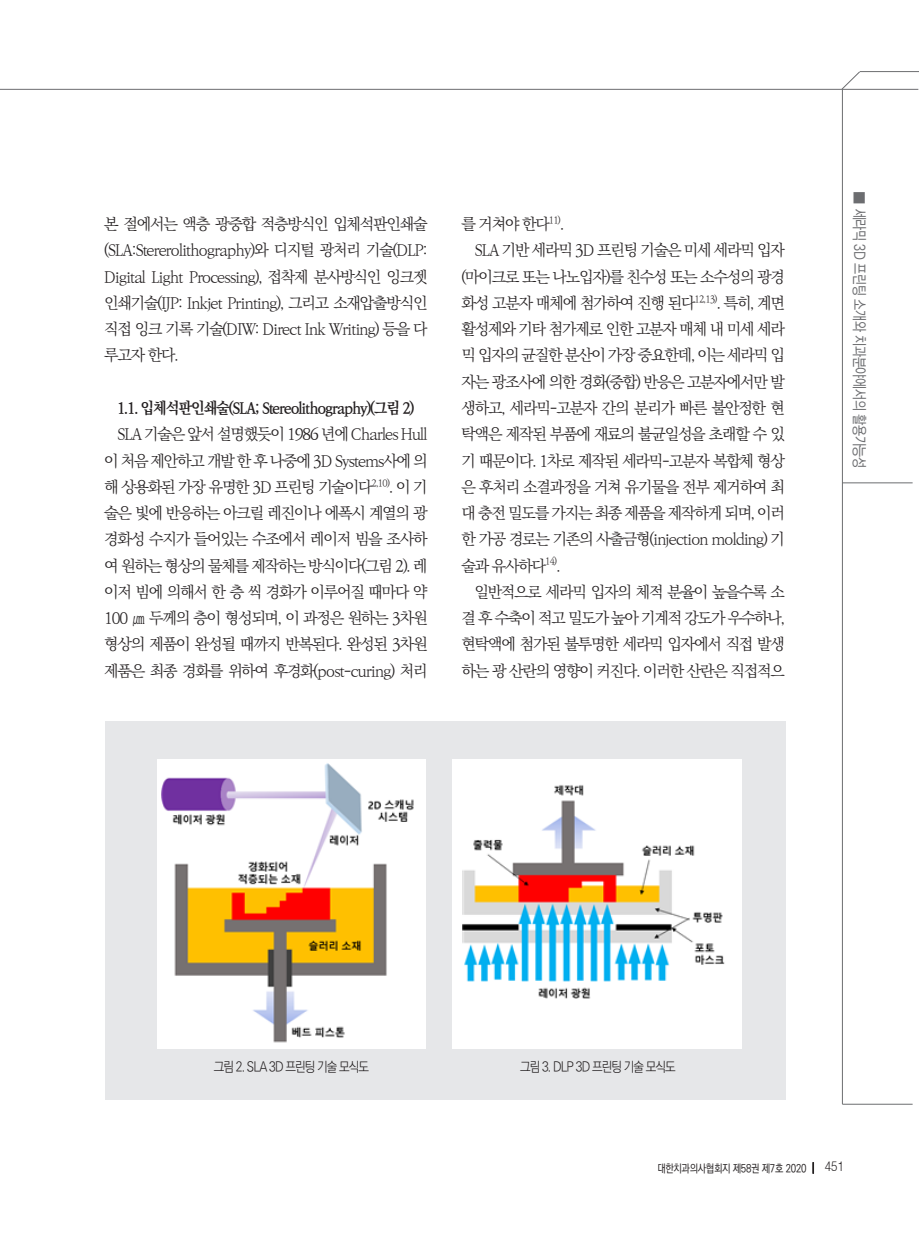
<style>
.page{position:relative;width:919px;height:1238px;background:#fff}
.page>*{position:absolute;margin:0;border:0;box-sizing:border-box;transform-origin:0 0}
._1_본문{font:15.75px/26.2px "Ko Pub World Batang PL";letter-spacing:-.075em;color:#231f20;text-align:justify}
._1_본문-2{font:15.75px "Ko Pub World Batang PB";letter-spacing:-.075em;color:#231f20;scale:.93 1}
.t1{font:15px "Ko Pub World Dotum PM";letter-spacing:-.025em;color:#6c6d70}
.캡션{font:13.5px "Ko Pub World Dotum PL";letter-spacing:-.075em;color:#231f20;scale:.9 1}
.t2{font:300 13.5px "Helvetica";color:#231f20;scale:.85 1}
.t3{font:11.25px "Ko Pub World Dotum PM";letter-spacing:-.025em;color:#231f20;scale:.85 1}
</style>
<div class="page">
<svg style="left:841px;top:72px;width:19px;height:17px"></svg>
<hr style="left:859px;top:71px;width:59px;height:1px;background:#6c6d70">
<hr style="left:0;top:89px;width:918px;height:1px;background:#6c6d70">
<hr style="left:842px;top:89px;width:1px;height:1014px;background:#6c6d70">
<hr style="left:842px;top:1103px;width:70px;height:1px;background:#6c6d70">
<hr style="left:842px;top:482px;width:70px;height:1px;background:#6c6d70">
<svg style="left:812px;top:1162px;width:2px;height:11px"></svg>
<div style="left:105px;top:721px;width:680px;height:378px;background:#e6e7e9"></div>
<div style="left:157px;top:759px;width:268px;height:289px;background:#fff"></div>
<img style="left:162px;top:763px;width:252px;height:280px">
<div style="left:452px;top:759px;width:289px;height:289px;background:#fff"></div>
<img style="left:463px;top:785px;width:262px;height:214px">
<p class="_1_본문" style="left:104px;top:211px;width:325px">본 절에서는 액층 광중합 적층방식인 입체석판인쇄술 (SLA:Stererolithography)와 디지털 광처리 기술(DLP:<br>Digital Light Processing), 접착제 분사방식인 잉크젯 인쇄기술(IJP: Inkjet Printing), 그리고 소재압출방식인 직접 잉크 기록 기술(DIW: Direct Ink Writing) 등을 다 루고자 한다.</p>
<p class="_1_본문-2" style="left:117px;top:396px;width:321px">1.1. 입체석판인쇄술(SLA; Stereolithography)(그림 2)</p>
<p class="_1_본문" style="left:104px;top:421px;width:325px;text-indent:13px">SLA 기술은 앞서 설명했듯이 1986 년에 Charles Hull 이 처음 제안하고 개발 한 후 나중에 3D Systems사에 의 해 상용화된 가장 유명한 3D 프린팅 기술이다<sup>2,10)</sup>. 이 기 술은 빛에 반응하는 아크릴 레진이나 에폭시 계열의 광 경화성 수지가 들어있는 수조에서 레이저 빔을 조사하 여 원하는 형상의 물체를 제작하는 방식이다(그림 2). 레 이저 빔에 의해서 한 층 씩 경화가 이루어질 때마다 약 100 ㎛ 두께의 층이 형성되며, 이 과정은 원하는 3차원 형상의 제품이 완성될 때까지 반복된다. 완성된 3차원 제품은 최종 경화를 위하여 후경화(post-curing) 처리</p>
<p class="_1_본문" style="left:461px;top:211px;width:104px">를 거쳐야 한다<sup>11)</sup>.</p>
<p class="_1_본문" style="left:461px;top:238px;width:325px;text-indent:13px">SLA 기반 세라믹 3D 프린팅 기술은 미세 세라믹 입자 (마이크로 또는 나노입자)를 친수성 또는 소수성의 광경 화성 고분자 매체에 첨가하여 진행 된다<sup>12,13)</sup>. 특히, 계면 활성제와 기타 첨가제로 인한 고분자 매체 내 미세 세라 믹 입자의 균질한 분산이 가장 중요한데, 이는 세라믹 입 자는 광조사에 의한 경화(중합) 반응은 고분자에서만 발 생하고, 세라믹-고분자 간의 분리가 빠른 불안정한 현 탁액은 제작된 부품에 재료의 불균일성을 초래할 수 있 기 때문이다. 1차로 제작된 세라믹-고분자 복합체 형상 은 후처리 소결과정을 거쳐 유기물을 전부 제거하여 최 대 충전 밀도를 가지는 최종 제품을 제작하게 되며, 이러 한 가공 경로는 기존의 사출금형(injection molding) 기 술과 유사하다<sup>14)</sup>.</p>
<p class="_1_본문" style="left:461px;top:579px;width:325px;text-indent:13px">일반적으로 세라믹 입자의 체적 분율이 높을수록 소 결 후 수축이 적고 밀도가 높아 기계적 강도가 우수하나, 현탁액에 첨가된 불투명한 세라믹 입자에서 직접 발생 하는 광 산란의 영향이 커진다. 이러한 산란은 직접적으</p>
<p class="t1" style="left:869px;top:191px;width:278px;rotate:90deg">■ 세라믹 3D 프린팅 소개와 치과분야에서의 활용가능성</p>
<p class="캡션" style="left:214px;top:1057px;width:174px">그림 2. SLA 3D 프린팅 기술 모식도</p>
<p class="캡션" style="left:520px;top:1057px;width:174px">그림 3. DLP 3D 프린팅 기술 모식도</p>
<p class="t3" style="left:657px;top:1160px;width:177px">대한치과의사협회지 제58권 제7호 2020</p>
<p class="t2" style="left:824px;top:1157px;width:24px">451</p>
</div>
